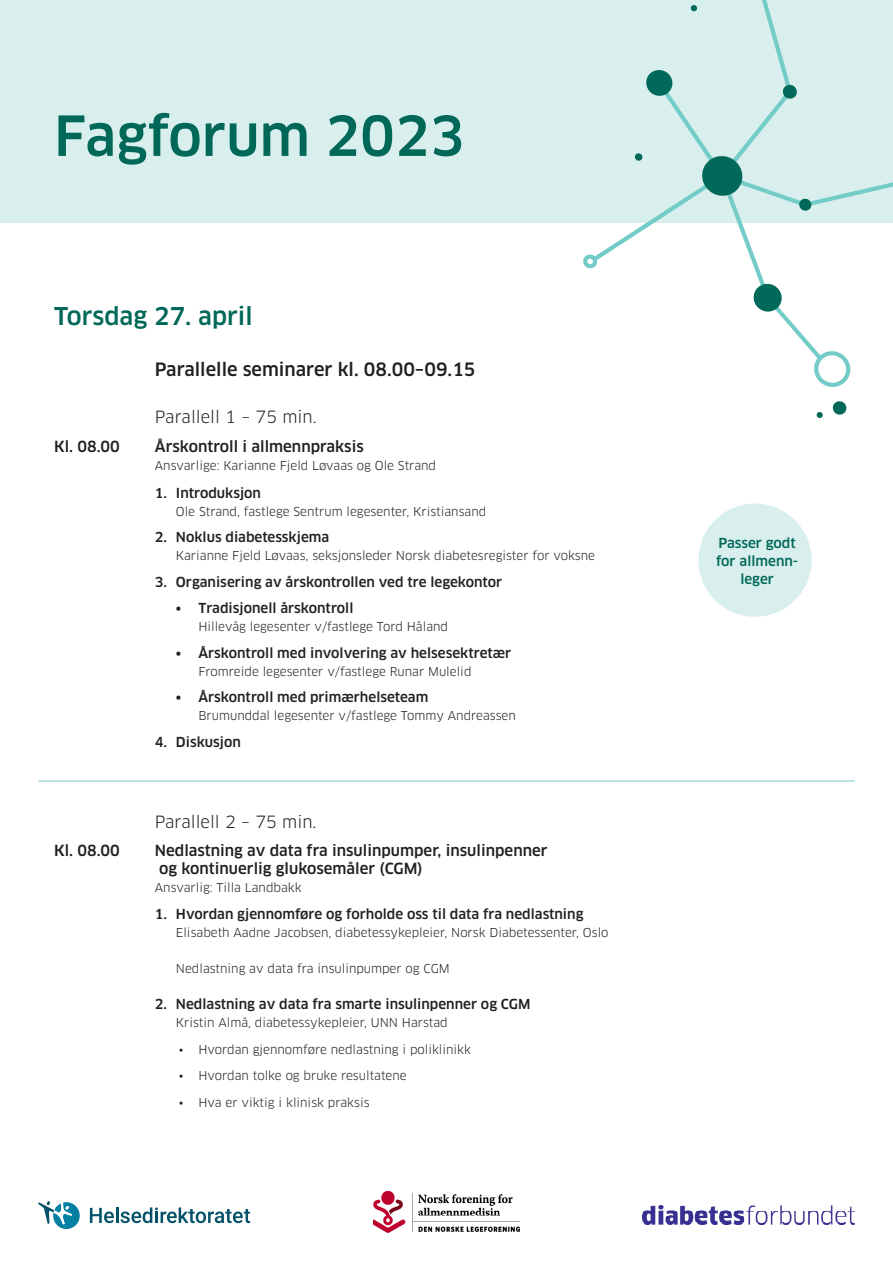
<style>
.page{position:relative;width:893px;height:1263px;background:#fff}
.page>*{position:absolute;margin:0;border:0;box-sizing:border-box;transform-origin:0 0}
.t1{font:500 54px "Clan OT";color:#006858}
.Tittel_dag{font:500 24px "Clan OT";color:#006858}
.Tittel_hendelse_tema{font:500 18px "Clan OT";color:#231f20}
.Tittel_hendelse_tema-2{font:16.5px "Clan OT";color:#231f20}
.Brødtekst{font:500 15px/18px "Clan OT";color:#231f20}
.Tittel_hendelse_tema-3{font:500 15px "Clan OT";color:#231f20}
.Brødtekst-2{font:500 13.5px "Clan OT";color:#231f20}
.Tittel_dag-2{font:500 13.5px/18px "Clan OT";color:#006858;text-align:center}
.Brødtekst-3{font:12px "Clan OT";color:#231f20}
.Tittel_hendelse_tema-4{font:12px "Clan OT";color:#231f20}
</style>
<div class="page">
<svg style="left:38px;top:1201px;width:42px;height:28px"></svg>
<svg style="left:90px;top:1207px;width:160px;height:16px"></svg>
<img style="left:643px;top:1205px;width:212px;height:20px">
<img style="left:374px;top:1191px;width:145px;height:41px">
<div style="left:0;top:0;width:893px;height:222px;background:#d9efee"></div>
<hr style="left:38px;top:781px;width:817px;height:1px;background:#73ccc7">
<div style="left:698px;top:504px;width:114px;height:113px;background:#d9efee;border-radius:50%"></div>
<svg style="left:816px;top:412px;width:7px;height:6px"></svg>
<svg style="left:832px;top:401px;width:15px;height:14px"></svg>
<svg style="left:582px;top:0;width:311px;height:387px"></svg>
<p class="t1" style="left:54px;top:104px;width:412px">Fagforum 2023</p>
<p class="Tittel_dag" style="left:54px;top:302px;width:200px">Torsdag 27. april</p>
<p class="Tittel_hendelse_tema" style="left:155px;top:359px;width:322px">Parallelle seminarer kl. 08.00–09.15</p>
<p class="Tittel_hendelse_tema-3" style="left:54px;top:437px;width:67px">Kl. 08.00</p>
<p class="Tittel_hendelse_tema-3" style="left:54px;top:842px;width:67px">Kl. 08.00</p>
<p class="Tittel_hendelse_tema-2" style="left:155px;top:407px;width:163px">Parallell 1 – 75 min.</p>
<p class="Tittel_hendelse_tema-3" style="left:155px;top:437px;width:210px">Årskontroll i allmennpraksis</p>
<p class="Tittel_hendelse_tema-4" style="left:155px;top:458px;width:283px">Ansvarlige: Karianne Fjeld Løvaas og Ole Strand</p>
<p class="Brødtekst-2" style="left:155px;top:485px;width:108px">1. Introduksjon</p>
<p class="Brødtekst-3" style="left:176px;top:504px;width:312px">Ole Strand, fastlege Sentrum legesenter, Kristiansand</p>
<p class="Brødtekst-2" style="left:155px;top:529px;width:176px">2. Noklus diabetesskjema</p>
<p class="Brødtekst-3" style="left:176px;top:548px;width:421px">Karianne Fjeld Løvaas, seksjonsleder Norsk diabetesregister for voksne</p>
<p class="Brødtekst-2" style="left:155px;top:574px;width:349px">3. Organisering av årskontrollen ved tre legekontor</p>
<p class="Brødtekst-2" style="left:176px;top:600px;width:179px">• Tradisjonell årskontroll</p>
<p class="Brødtekst-3" style="left:198px;top:619px;width:251px">Hillevåg legesenter v/fastlege Tord Håland</p>
<p class="Brødtekst-2" style="left:176px;top:645px;width:337px">• Årskontroll med involvering av helsesektretær</p>
<p class="Brødtekst-3" style="left:198px;top:664px;width:275px">Fromreide legesenter v/fastlege Runar Mulelid</p>
<p class="Brødtekst-2" style="left:176px;top:689px;width:254px">• Årskontroll med primærhelseteam</p>
<p class="Brødtekst-3" style="left:198px;top:708px;width:319px">Brumunddal legesenter v/fastlege Tommy Andreassen</p>
<p class="Brødtekst-2" style="left:155px;top:734px;width:88px">4. Diskusjon</p>
<p class="Tittel_hendelse_tema-2" style="left:155px;top:812px;width:163px">Parallell 2 – 75 min.</p>
<p class="Brødtekst" style="left:155px;top:842px;width:394px">Nedlastning av data fra insulinpumper, insulinpenner og kontinuerlig glukosemåler (CGM)</p>
<p class="Brødtekst-3" style="left:155px;top:881px;width:148px">Ansvarlig: Tilla Landbakk</p>
<p class="Brødtekst-2" style="left:155px;top:906px;width:430px">1. Hvordan gjennomføre og forholde oss til data fra nedlastning</p>
<p class="Brødtekst-3" style="left:176px;top:925px;width:434px">Elisabeth Aadne Jacobsen, diabetessykepleier, Norsk Diabetessenter, Oslo</p>
<p class="Brødtekst-3" style="left:176px;top:961px;width:275px">Nedlastning av data fra insulinpumper og CGM</p>
<p class="Brødtekst-2" style="left:155px;top:996px;width:377px">2. Nedlastning av data fra smarte insulinpenner og CGM</p>
<p class="Brødtekst-3" style="left:176px;top:1015px;width:273px">Kristin Almå, diabetessykepleier, UNN Harstad</p>
<p class="Brødtekst-3" style="left:179px;top:1042px;width:294px">• Hvordan gjennomføre nedlastning i poliklinikk</p>
<p class="Brødtekst-3" style="left:179px;top:1068px;width:229px">• Hvordan tolke og bruke resultatene</p>
<p class="Brødtekst-3" style="left:179px;top:1095px;width:192px">• Hva er viktig i klinisk praksis</p>
<p class="Tittel_dag-2" style="left:716px;top:534px;width:84px">Passer godt for allmenn&shy;leger</p>
</div>
